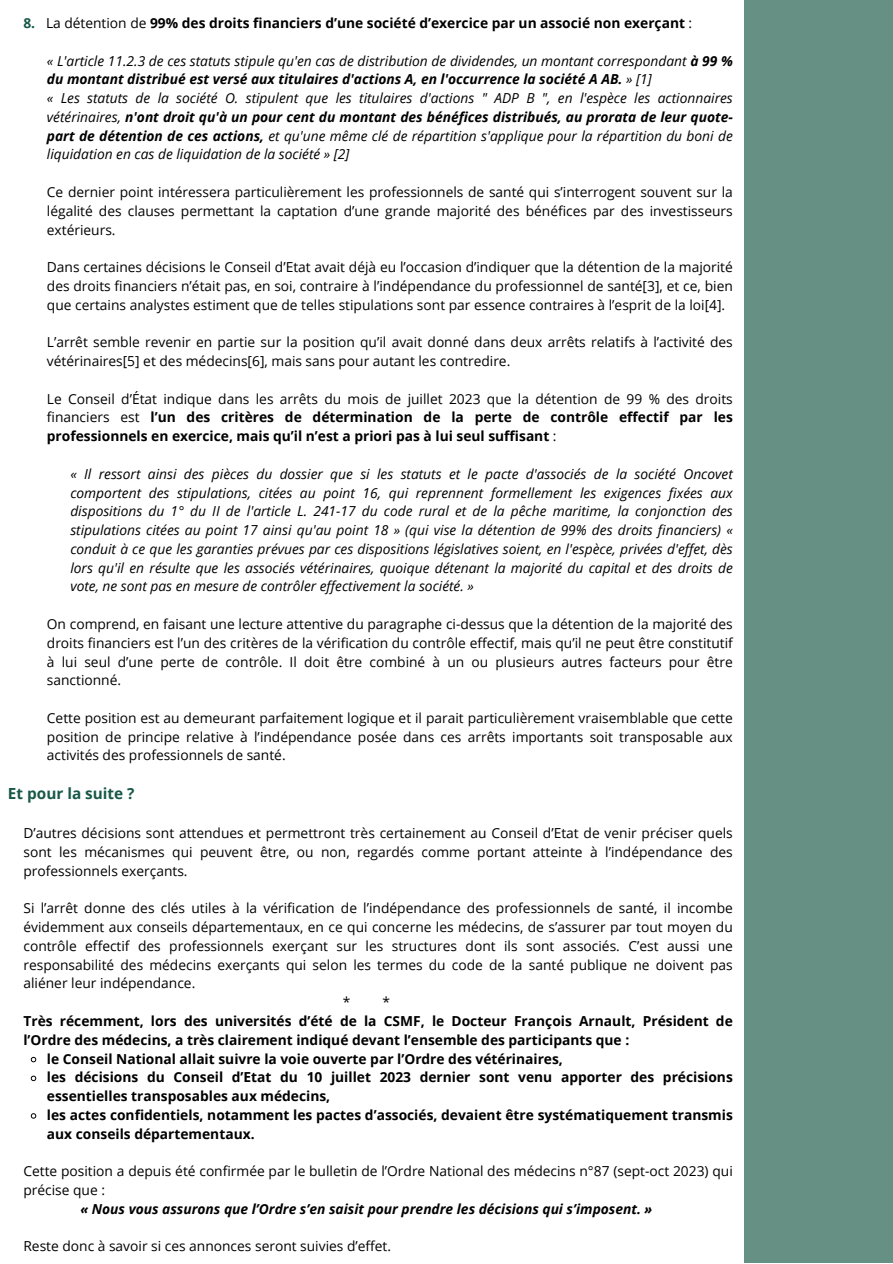
<style>
.page{position:relative;width:893px;height:1264px;background:#fff}
.page>*{position:absolute;margin:0;border:0;box-sizing:border-box;transform-origin:0 0}
.t1{font:700 15.3px "Open Sans";color:#185848}
.t2{font:13.8px/18.8px "Open Sans";color:#000;text-align:justify}
.t3{font:italic 13.8px/18.8px "Open Sans";color:#000;text-align:justify}
.t4{font:700 13.8px/18.8px "Open Sans";color:#000}
.t5{font:italic 700 13.8px "Open Sans";color:#000}
.s1{color:#185848}
.s2{font-weight:400}
.s3{font-weight:700}
</style>
<div class="page">
<div style="left:743px;top:0;width:149px;height:1262px;background:#679085"></div>
<svg style="left:30px;top:1056px;width:7px;height:6px"></svg>
<svg style="left:30px;top:1075px;width:7px;height:6px"></svg>
<svg style="left:30px;top:1113px;width:7px;height:6px"></svg>
<p class="t4" style="left:23px;top:13px;width:670px"><span class="s1">8.</span> <span class="s2">La détention de</span> 99% des droits financiers d’une société d’exercice par un associé non exerçant <span class="s2">:</span></p>
<p class="t3" style="left:47px;top:51px;width:687px">« L'article 11.2.3 de ces statuts stipule qu'en cas de distribution de dividendes, un montant correspondant <span class="s3">à 99 % du montant distribué est versé aux titulaires d'actions A, en l'occurrence la société A AB.</span> » [1]</p>
<p class="t3" style="left:47px;top:88px;width:687px">« Les statuts de la société O. stipulent que les titulaires d'actions " ADP B ", en l'espèce les actionnaires vétérinaires, <span class="s3">n'ont droit qu'à un pour cent du montant des bénéfices distribués, au prorata de leur quote&shy;part de détention de ces actions,</span> et qu'une même clé de répartition s'applique pour la répartition du boni de liquidation en cas de liquidation de la société » [2]</p>
<p class="t2" style="left:47px;top:182px;width:687px">Ce dernier point intéressera particulièrement les professionnels de santé qui s’interrogent souvent sur la légalité des clauses permettant la captation d’une grande majorité des bénéfices par des investisseurs extérieurs.</p>
<p class="t2" style="left:47px;top:257px;width:687px">Dans certaines décisions le Conseil d’Etat avait déjà eu l’occasion d’indiquer que la détention de la majorité des droits financiers n’était pas, en soi, contraire à l’indépendance du professionnel de santé[3], et ce, bien que certains analystes estiment que de telles stipulations sont par essence contraires à l’esprit de la loi[4].</p>
<p class="t2" style="left:47px;top:332px;width:687px">L’arrêt semble revenir en partie sur la position qu’il avait donné dans deux arrêts relatifs à l’activité des vétérinaires[5] et des médecins[6], mais sans pour autant les contredire.</p>
<p class="t4" style="left:47px;top:389px;width:687px;text-align:justify"><span class="s2">Le Conseil d’État indique dans les arrêts du mois de juillet 2023 que la détention de 99 % des droits financiers est</span> l’un des critères de détermination de la perte de contrôle effectif par les professionnels en exercice, mais qu’il n’est a priori pas à lui seul suffisant <span class="s2">:</span></p>
<p class="t3" style="left:70px;top:464px;width:664px">« Il ressort ainsi des pièces du dossier que si les statuts et le pacte d'associés de la société Oncovet comportent des stipulations, citées au point 16, qui reprennent formellement les exigences fixées aux dispositions du 1° du II de l'article L. 241-17 du code rural et de la pêche maritime, la conjonction des stipulations citées au point 17 ainsi qu'au point 18 » (qui vise la détention de 99% des droits financiers) « conduit à ce que les garanties prévues par ces dispositions législatives soient, en l'espèce, privées d'effet, dès lors qu'il en résulte que les associés vétérinaires, quoique détenant la majorité du capital et des droits de vote, ne sont pas en mesure de contrôler effectivement la société. »</p>
<p class="t2" style="left:47px;top:614px;width:687px">On comprend, en faisant une lecture attentive du paragraphe ci-dessus que la détention de la majorité des droits financiers est l’un des critères de la vérification du contrôle effectif, mais qu’il ne peut être constitutif à lui seul d’une perte de contrôle. Il doit être combiné à un ou plusieurs autres facteurs pour être sanctionné.</p>
<p class="t2" style="left:47px;top:708px;width:687px">Cette position est au demeurant parfaitement logique et il parait particulièrement vraisemblable que cette position de principe relative à l’indépendance posée dans ces arrêts importants soit transposable aux activités des professionnels de santé.</p>
<p class="t1" style="left:8px;top:782px;width:128px">Et pour la suite ?</p>
<p class="t2" style="left:23px;top:823px;width:710px">D’autres décisions sont attendues et permettront très certainement au Conseil d’Etat de venir préciser quels sont les mécanismes qui peuvent être, ou non, regardés comme portant atteinte à l’indépendance des professionnels exerçants.</p>
<p class="t2" style="left:23px;top:898px;width:710px">Si l’arrêt donne des clés utiles à la vérification de l’indépendance des professionnels de santé, il incombe évidemment aux conseils départementaux, en ce qui concerne les médecins, de s’assurer par tout moyen du contrôle effectif des professionnels exerçant sur les structures dont ils sont associés. C’est aussi une responsabilité des médecins exerçants qui selon les termes du code de la santé publique ne doivent pas aliéner leur indépendance.</p>
<p class="t2" style="left:342px;top:992px;width:49px">* *</p>
<p class="t4" style="left:23px;top:1011px;width:710px">Très récemment, lors des universités d’été de la CSMF, le Docteur François Arnault, Président de l’Ordre des médecins, a très clairement indiqué devant l’ensemble des participants que :</p>
<p class="t4" style="left:47px;top:1048px;width:517px">le Conseil National allait suivre la voie ouverte par l’Ordre des vétérinaires,</p>
<p class="t4" style="left:47px;top:1067px;width:687px">les décisions du Conseil d’Etat du 10 juillet 2023 dernier sont venu apporter des précisions essentielles transposables aux médecins,</p>
<p class="t4" style="left:47px;top:1105px;width:687px">les actes confidentiels, notamment les pactes d’associés, devaient être systématiquement transmis aux conseils départementaux.</p>
<p class="t2" style="left:23px;top:1161px;width:710px">Cette position a depuis été confirmée par le bulletin de l’Ordre National des médecins n°87 (sept-oct 2023) qui précise que :</p>
<p class="t5" style="left:80px;top:1199px;width:573px">« Nous vous assurons que l’Ordre s’en saisit pour prendre les décisions qui s’imposent. »</p>
<p class="t2" style="left:23px;top:1236px;width:369px">Reste donc à savoir si ces annonces seront suivies d’effet.</p>
</div>
